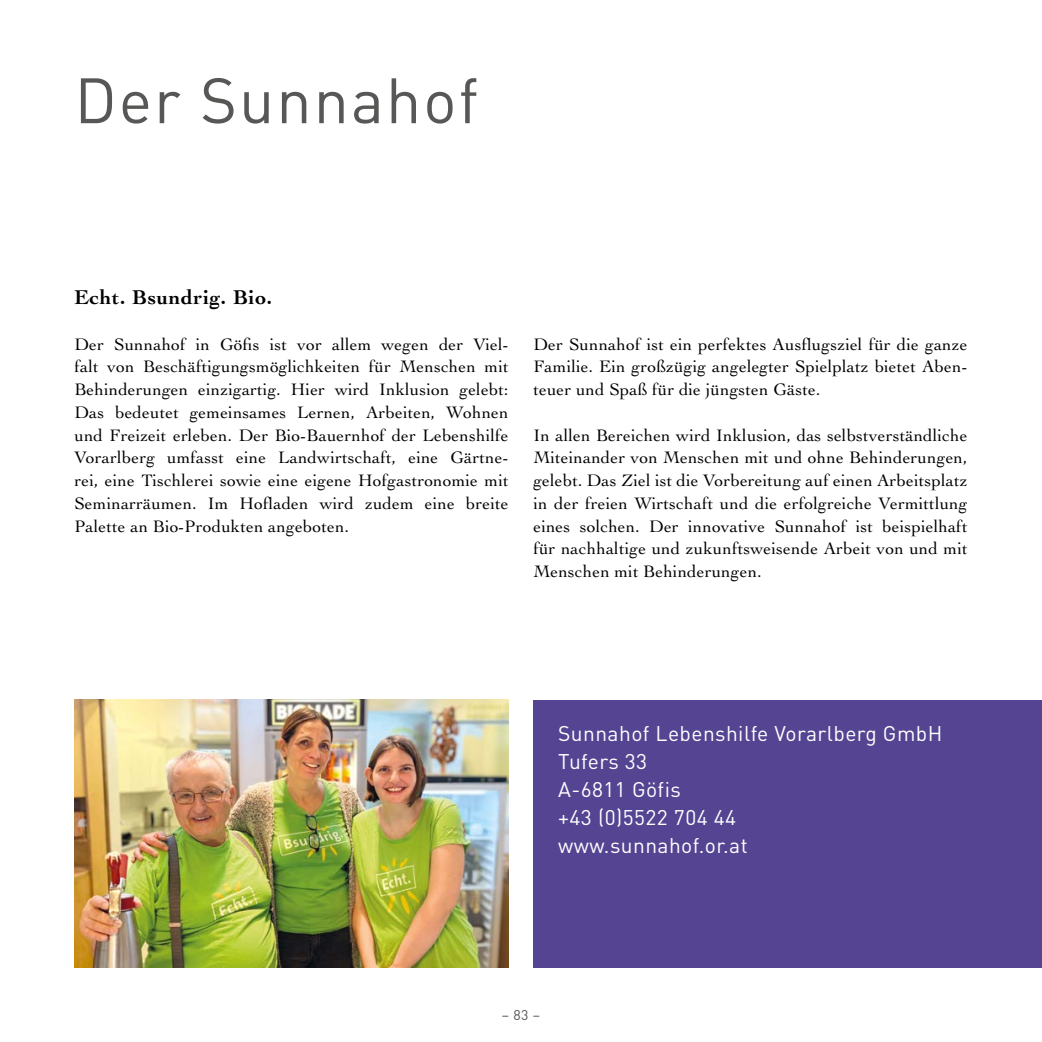
<style>
.page{position:relative;width:1042px;height:1042px;background:#fff}
.page>*{position:absolute;margin:0;border:0;box-sizing:border-box;transform-origin:0 0}
.t1{font:63px "DIN Pro";letter-spacing:.03em;color:#575756}
.t2{font:21px/28px "DIN Pro";letter-spacing:.02em;color:#fff}
.t3{font:700 21px "Cochin LT Std";letter-spacing:.03em;color:#000}
.t4{font:17.5px/22.8px "Cochin LT Std";letter-spacing:.01em;color:#000;text-align:justify}
.t5{font:14px "DIN Pro";color:#575756}
</style>
<div class="page">
<div style="left:533px;top:699px;width:509px;height:268px;background:#544492"></div>
<img style="left:74px;top:699px;width:434px;height:268px">
<h1 class="t1" style="left:74px;top:58px;width:405px">Der Sunnahof</h1>
<p class="t3" style="left:74px;top:285px;width:199px">Echt. Bsundrig. Bio.</p>
<p class="t4" style="left:74px;top:332px;width:436px">Der Sunnahof in Göfis ist vor allem wegen der Viel&shy;falt von Beschäftigungsmöglichkeiten für Menschen mit Behinderungen einzigartig. Hier wird Inklusion gelebt:<br>Das bedeutet gemeinsames Lernen, Arbeiten, Wohnen und Freizeit erleben. Der Bio-Bauernhof der Lebenshilfe Vorarlberg umfasst eine Landwirtschaft, eine Gärtne&shy;rei, eine Tischlerei sowie eine eigene Hofgastronomie mit Seminarräumen. Im Hofladen wird zudem eine breite Palette an Bio-Produkten angeboten.</p>
<p class="t4" style="left:533px;top:332px;width:436px">Der Sunnahof ist ein perfektes Ausflugsziel für die ganze Familie. Ein großzügig angelegter Spielplatz bietet Aben&shy;teuer und Spaß für die jüngsten Gäste.</p>
<p class="t4" style="left:533px;top:423px;width:436px">In allen Bereichen wird Inklusion, das selbstverständliche Miteinander von Menschen mit und ohne Behinderungen, gelebt. Das Ziel ist die Vorbereitung auf einen Arbeitsplatz in der freien Wirtschaft und die erfolgreiche Vermittlung eines solchen. Der innovative Sunnahof ist beispielhaft für nachhaltige und zukunftsweisende Arbeit von und mit Menschen mit Behinderungen.</p>
<p class="t2" style="left:558px;top:719px;width:386px">Sunnahof Lebenshilfe Vorarlberg GmbH<br>Tufers 33<br>A-6811 Göfis<br>+43 (0)5522 704 44<br>www.sunnahof.or.at</p>
<p class="t5" style="left:502px;top:1005px;width:40px">– 83 –</p>
</div>
